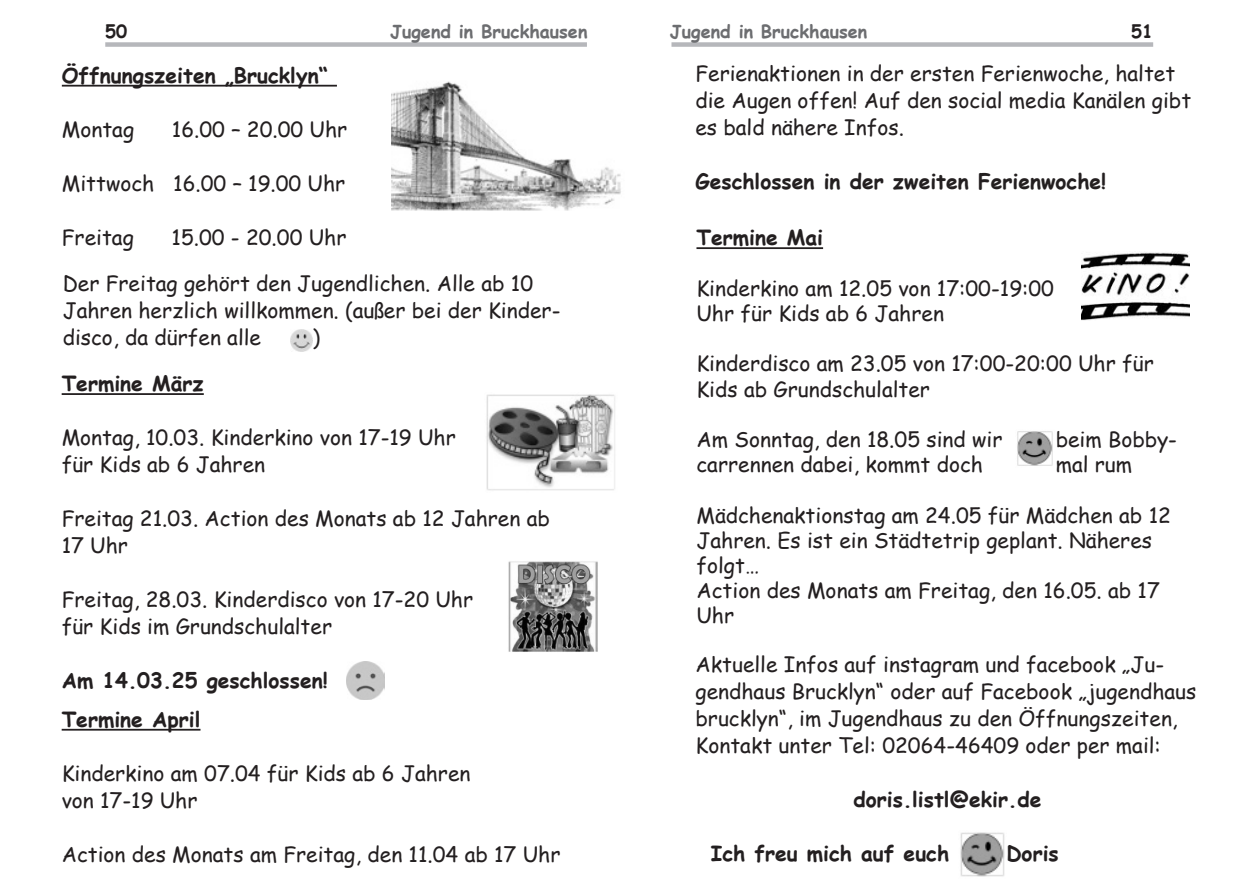
<style>
.page{position:relative;width:1259px;height:893px;background:#fff}
.page>*{position:absolute;margin:0;border:0;box-sizing:border-box;transform-origin:0 0}
.t1{font:21px/27px "Comic Sans MS";color:#231f20}
.t2{font:700 21px "Comic Sans MS";color:#231f20}
.t3{font:700 18px "Comic Sans MS";color:#6c6d70}
.t4{font:700 18px "Comic Sans MS";color:#231f20}
</style>
<div class="page">
<div style="left:105px;top:42px;width:482px;height:5px;background:#b6b7bb"></div>
<div style="left:671px;top:42px;width:482px;height:5px;background:#b6b7bb"></div>
<img style="left:960px;top:832px;width:45px;height:45px">
<hr style="left:696px;top:247px;width:127px;height:2px;background:#231f20">
<img style="left:1081px;top:252px;width:108px;height:69px">
<img style="left:1017px;top:431px;width:36px;height:35px">
<hr style="left:62px;top:393px;width:142px;height:2px;background:#231f20">
<img style="left:347px;top:661px;width:38px;height:39px">
<img style="left:391px;top:81px;width:230px;height:129px">
<hr style="left:62px;top:85px;width:275px;height:2px;background:#231f20">
<img style="left:508px;top:561px;width:90px;height:91px">
<img style="left:290px;top:329px;width:23px;height:23px">
<hr style="left:62px;top:729px;width:138px;height:2px;background:#231f20">
<img style="left:486px;top:394px;width:129px;height:97px">
<p class="t4" style="left:105px;top:18px;width:23px">50</p>
<p class="t3" style="left:390px;top:18px;width:199px">Jugend in Bruckhausen</p>
<p class="t4" style="left:1131px;top:18px;width:23px">51</p>
<p class="t3" style="left:670px;top:18px;width:199px">Jugend in Bruckhausen</p>
<p class="t2" style="left:62px;top:60px;width:267px">Öffnungszeiten „Brucklyn“</p>
<p class="t1" style="left:62px;top:115px;width:74px">Montag</p>
<p class="t1" style="left:172px;top:115px;width:177px">16.00 – 20.00 Uhr</p>
<p class="t1" style="left:62px;top:169px;width:285px">Mittwoch 16.00 – 19.00 Uhr</p>
<p class="t1" style="left:62px;top:223px;width:74px">Freitag</p>
<p class="t1" style="left:63px;top:213px;width:472px;line-height:46.2px;text-indent:109px">15.00 - 20.00 Uhr<br>Der Freitag gehört den Jugendlichen. Alle ab 10</p>
<p class="t1" style="left:63px;top:296px;width:499px">Jahren herzlich willkommen. (außer bei der Kinder&shy;disco, da dürfen alle</p>
<p class="t1" style="left:313px;top:323px;width:9px">)</p>
<p class="t2" style="left:62px;top:368px;width:144px">Termine März</p>
<p class="t1" style="left:62px;top:423px;width:395px">Montag, 10.03. Kinderkino von 17-19 Uhr für Kids ab 6 Jahren</p>
<p class="t1" style="left:62px;top:504px;width:490px">Freitag 21.03. Action des Monats ab 12 Jahren ab<br>17 Uhr</p>
<p class="t1" style="left:62px;top:585px;width:413px">Freitag, 28.03. Kinderdisco von 17-20 Uhr für Kids im Grundschulalter</p>
<p class="t2" style="left:62px;top:665px;width:268px">Am 14.03.25 geschlossen!</p>
<p class="t2" style="left:62px;top:704px;width:140px">Termine April</p>
<p class="t1" style="left:62px;top:759px;width:410px">Kinderkino am 07.04 für Kids ab 6 Jahren von 17-19 Uhr</p>
<p class="t1" style="left:62px;top:840px;width:500px">Action des Monats am Freitag, den 11.04 ab 17 Uhr</p>
<p class="t1" style="left:695px;top:59px;width:497px">Ferienaktionen in der ersten Ferienwoche, haltet die Augen offen! Auf den social media Kanälen gibt es bald nähere Infos.</p>
<p class="t2" style="left:695px;top:165px;width:412px">Geschlossen in der zweiten Ferienwoche!</p>
<p class="t2" style="left:696px;top:222px;width:128px">Termine Mai</p>
<p class="t1" style="left:696px;top:275px;width:359px;line-height:25.2px">Kinderkino am 12.05 von 17:00-19:00<br>Uhr für Kids ab 6 Jahren</p>
<p class="t1" style="left:696px;top:350px;width:459px;line-height:25.2px">Kinderdisco am 23.05 von 17:00-20:00 Uhr für<br>Kids ab Grundschulalter</p>
<p class="t1" style="left:696px;top:425px;width:307px">Am Sonntag, den 18.05 sind wir</p>
<p class="t1" style="left:1055px;top:425px;width:123px">beim Bobby-</p>
<p class="t1" style="left:696px;top:450px;width:288px">carrennen dabei, kommt doch</p>
<p class="t1" style="left:1055px;top:450px;width:78px">mal rum</p>
<p class="t1" style="left:696px;top:502px;width:476px;line-height:25.2px">Mädchenaktionstag am 24.05 für Mädchen ab 12<br>Jahren. Es ist ein Städtetrip geplant. Näheres folgt…<br>Action des Monats am Freitag, den 16.05. ab 17<br>Uhr</p>
<p class="t1" style="left:695px;top:650px;width:502px">Aktuelle Infos auf instagram und facebook „Ju&shy;gendhaus Brucklyn“ oder auf Facebook „jugendhaus brucklyn“, im Jugendhaus zu den Öffnungszeiten, Kontakt unter Tel: 02064-46409 oder per mail:</p>
<p class="t2" style="left:853px;top:783px;width:189px">doris.listl@ekir.de</p>
<p class="t2" style="left:711px;top:837px;width:240px">Ich freu mich auf euch</p>
<p class="t2" style="left:1006px;top:837px;width:54px">Doris</p>
</div>
